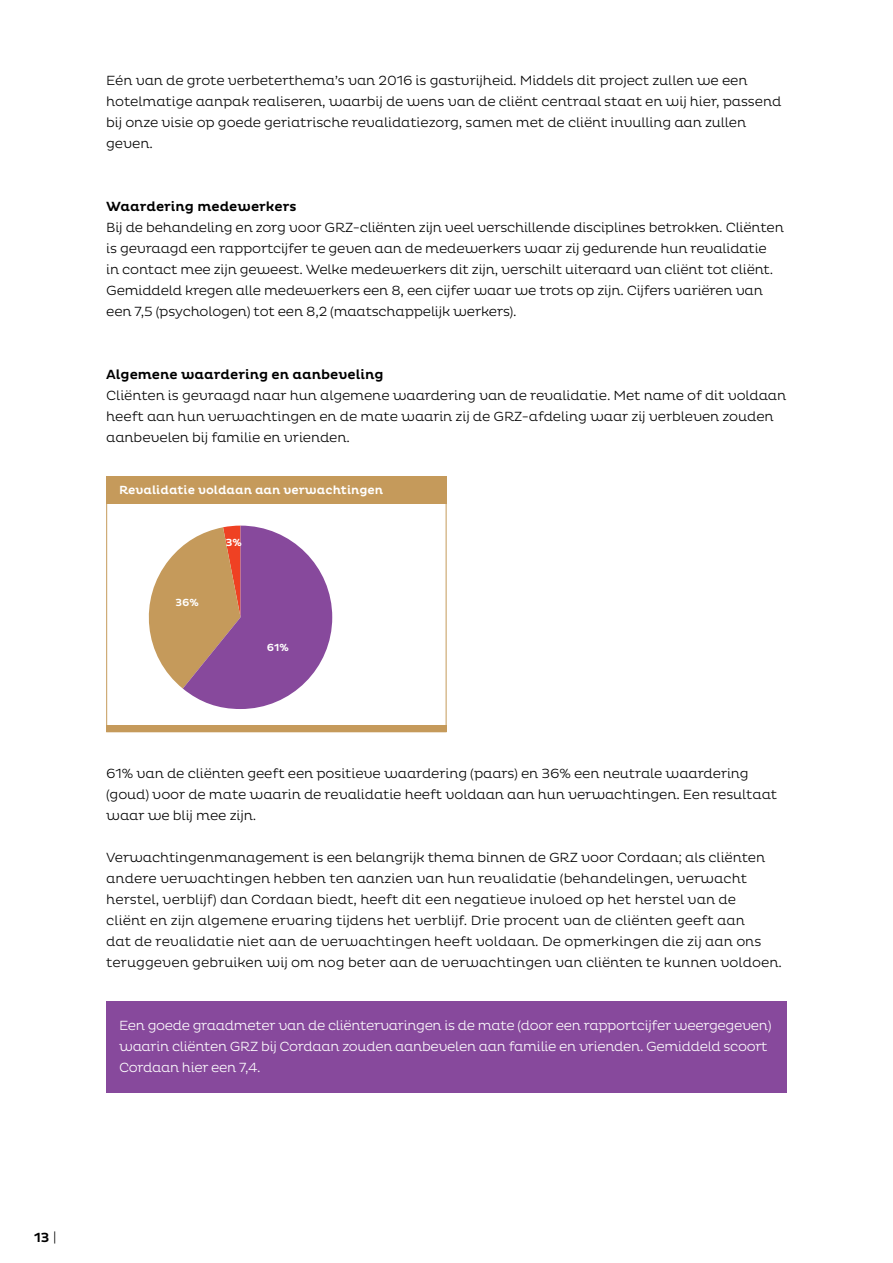
<style>
.page{position:relative;width:893px;height:1263px;background:#fff}
.page>*{position:absolute;margin:0;border:0;box-sizing:border-box;transform-origin:0 0}
.t1{font:300 13.5px/21px "Pluto";letter-spacing:-.01em;color:#000}
.t2{font:300 13.5px/21px "Pluto";letter-spacing:-.025em;color:#fff}
._7B__Leestekst_vet{font:500 13.5px "Pluto";color:#000}
.t3{font:500 12px "Pluto";color:#fff}
.t4{font:500 10.5px "Pluto";color:#fff}
.s1{font-weight:300}
</style>
<div class="page">
<div style="left:106px;top:1001px;width:681px;height:91px;background:#87499c"></div>
<div style="left:106px;top:477px;width:340px;height:27px;background:#c59a5b"></div>
<svg style="left:148px;top:526px;width:184px;height:183px"></svg>
<div style="left:106px;top:726px;width:340px;height:6px;background:#c59a5b"></div>
<p class="t1" style="left:106px;top:70px;width:677px">Eén van de grote verbeterthema’s van 2016 is gastvrijheid. Middels dit project zullen we een hotelmatige aanpak realiseren, waarbij de wens van de cliënt centraal staat en wij hier, passend bij onze visie op goede geriatrische revalidatiezorg, samen met de cliënt invulling aan zullen geven.</p>
<p class="_7B__Leestekst_vet" style="left:106px;top:198px;width:192px">Waardering medewerkers</p>
<p class="t1" style="left:106px;top:217px;width:679px">Bij de behandeling en zorg voor GRZ-cliënten zijn veel verschillende disciplines betrokken. Cliënten is gevraagd een rapportcijfer te geven aan de medewerkers waar zij gedurende hun revalidatie<br>in contact mee zijn geweest. Welke medewerkers dit zijn, verschilt uiteraard van cliënt tot cliënt.<br>Gemiddeld kregen alle medewerkers een 8, een cijfer waar we trots op zijn. Cijfers variëren van een 7,5 (psychologen) tot een 8,2 (maatschappelijk werkers).</p>
<p class="_7B__Leestekst_vet" style="left:106px;top:366px;width:279px">Algemene waardering en aanbeveling</p>
<p class="t1" style="left:106px;top:385px;width:681px">Cliënten is gevraagd naar hun algemene waardering van de revalidatie. Met name of dit voldaan heeft aan hun verwachtingen en de mate waarin zij de GRZ-afdeling waar zij verbleven zouden aanbevelen bij familie en vrienden.</p>
<p class="t3" style="left:119px;top:483px;width:266px">Revalidatie voldaan aan verwachtingen</p>
<p class="t4" style="left:175px;top:596px;width:25px">36%</p>
<p class="t4" style="left:226px;top:536px;width:18px">3%</p>
<p class="t4" style="left:267px;top:641px;width:24px">61%</p>
<p class="t1" style="left:106px;top:763px;width:672px">61% van de cliënten geeft een positieve waardering (paars) en 36% een neutrale waardering (goud) voor de mate waarin de revalidatie heeft voldaan aan hun verwachtingen. Een resultaat waar we blij mee zijn.</p>
<p class="t1" style="left:106px;top:847px;width:677px">Verwachtingenmanagement is een belangrijk thema binnen de GRZ voor Cordaan; als cliënten andere verwachtingen hebben ten aanzien van hun revalidatie (behandelingen, verwacht herstel, verblijf) dan Cordaan biedt, heeft dit een negatieve invloed op het herstel van de<br>cliënt en zijn algemene ervaring tijdens het verblijf. Drie procent van de cliënten geeft aan<br>dat de revalidatie niet aan de verwachtingen heeft voldaan. De opmerkingen die zij aan ons teruggeven gebruiken wij om nog beter aan de verwachtingen van cliënten te kunnen voldoen.</p>
<p class="t2" style="left:119px;top:1015px;width:654px">Een goede graadmeter van de cliëntervaringen is de mate (door een rapportcijfer weergegeven) waarin cliënten GRZ bij Cordaan zouden aanbevelen aan familie en vrienden. Gemiddeld scoort<br>Cordaan hier een 7,4.</p>
<p class="_7B__Leestekst_vet" style="left:34px;top:1230px;width:24px">13 <span class="s1">|</span></p>
</div>
